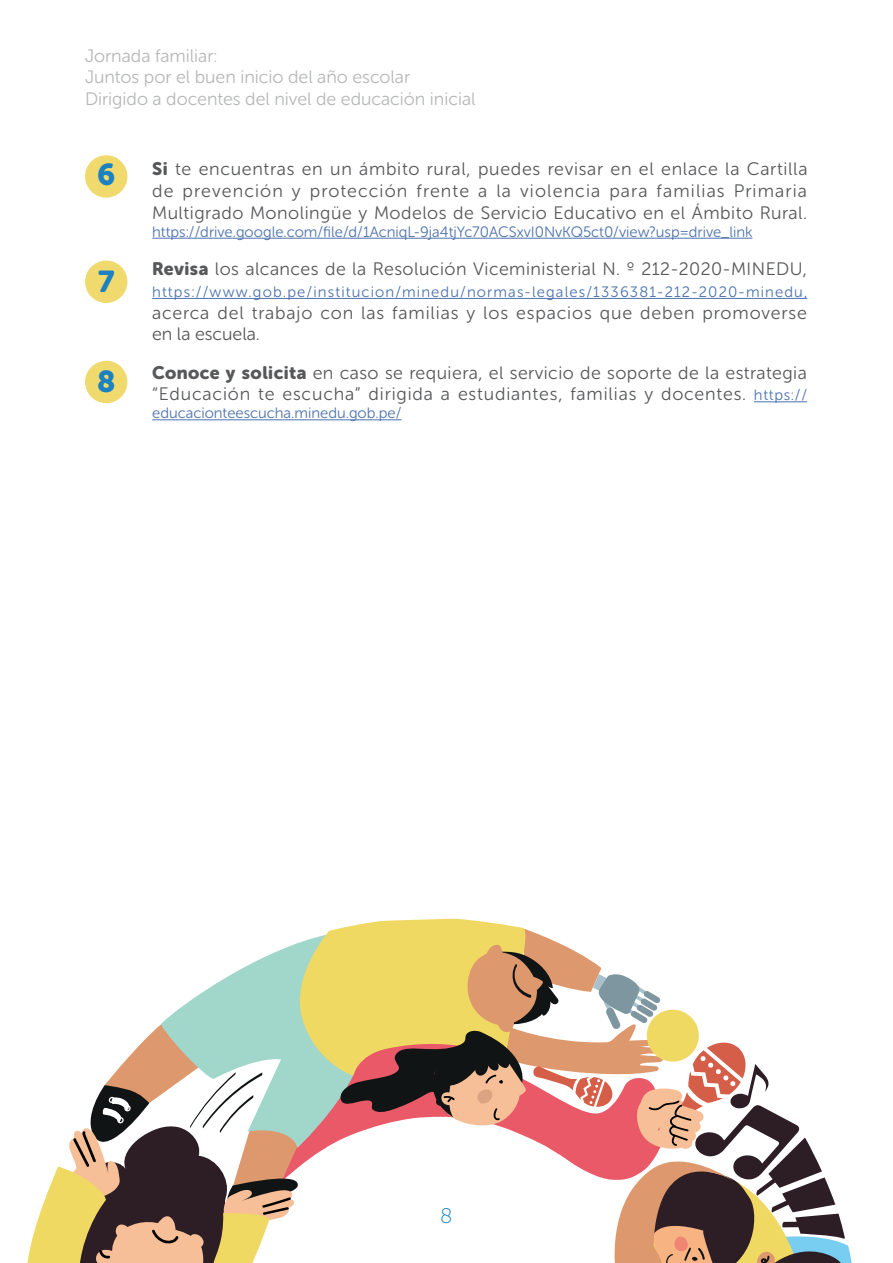
<style>
.page{position:relative;width:893px;height:1263px;background:#fff}
.page>*{position:absolute;margin:0;border:0;box-sizing:border-box;transform-origin:0 0}
.t1{font:30px "Museo Sans Rounded 900";color:#1b81c1}
.t2{font:21px "Museo Sans Rounded 100";color:#1980c3}
.t3{font:18px/21.6px "Museo Sans Rounded 300";letter-spacing:.03em;color:#57585a;text-align:justify}
.t4{font:18px/21.6px "Museo Sans Rounded 300";color:#b6b7b7}
.t5{font:18px/21.6px "Museo Sans Rounded 300";letter-spacing:.05em;color:#57585a}
.t6{font:15px "Museo Sans Rounded 300";color:#4d72ac}
.t7{font:15px "Museo Sans Rounded 300";letter-spacing:.075em;color:#4d72ac}
.s1{font-family:"Museo Sans Rounded 900"}
.s2{font-size:15px;color:#4d72ac}
</style>
<div class="page">
<hr style="left:152px;top:238px;width:600px;height:1px;background:#4d72ac">
<hr style="left:152px;top:298px;width:655px;height:1px;background:#4d72ac">
<hr style="left:754px;top:401px;width:53px;height:1px;background:#4d72ac">
<hr style="left:152px;top:419px;width:249px;height:1px;background:#4d72ac">
<div style="left:85px;top:155px;width:42px;height:43px;background:#f1da6d;border-radius:50%"></div>
<div style="left:85px;top:261px;width:42px;height:42px;background:#f1da6d;border-radius:50%"></div>
<div style="left:85px;top:361px;width:42px;height:42px;background:#f1da6d;border-radius:50%"></div>
<svg style="left:27px;top:918px;width:825px;height:345px"></svg>
<p class="t4" style="left:85px;top:45px;width:392px">Jornada familiar:<br>Juntos por el buen inicio del año escolar<br>Dirigido a docentes del nivel de educación inicial</p>
<h1 class="t1" style="left:97px;top:158px;width:20px">6</h1>
<h1 class="t1" style="left:98px;top:264px;width:18px">7</h1>
<h1 class="t1" style="left:97px;top:364px;width:20px">8</h1>
<p class="t3" style="left:152px;top:159px;width:657px"><span class="s1">Si</span> te encuentras en un ámbito rural, puedes revisar en el enlace la Cartilla de prevención y protección frente a la violencia para familias Primaria Multigrado Monolingüe y Modelos de Servicio Educativo en el Ámbito Rural.</p>
<p class="t6" style="left:152px;top:223px;width:602px">https://drive.google.com/file/d/1AcniqL-9ja4tjYc70ACSxvI0NvKQ5ct0/view?usp=drive_link</p>
<p class="t3" style="left:152px;top:258px;width:656px"><span class="s1">Revisa</span> los alcances de la Resolución Viceministerial N. º 212-2020-MINEDU,</p>
<p class="t7" style="left:152px;top:284px;width:657px">https://www.gob.pe/institucion/minedu/normas-legales/1336381-212-2020-minedu,</p>
<p class="t5" style="left:152px;top:302px;width:656px">acerca del trabajo con las familias y los espacios que deben promoverse en la escuela.</p>
<p class="t3" style="left:152px;top:362px;width:656px"><span class="s1">Conoce y solicita</span> en caso se requiera, el servicio de soporte de la estrategia “Educación te escucha” dirigida a estudiantes, familias y docentes. <span class="s2">https://</span></p>
<p class="t6" style="left:152px;top:405px;width:251px">educacionteescucha.minedu.gob.pe/</p>
<p class="t2" style="left:440px;top:1205px;width:14px">8</p>
</div>
